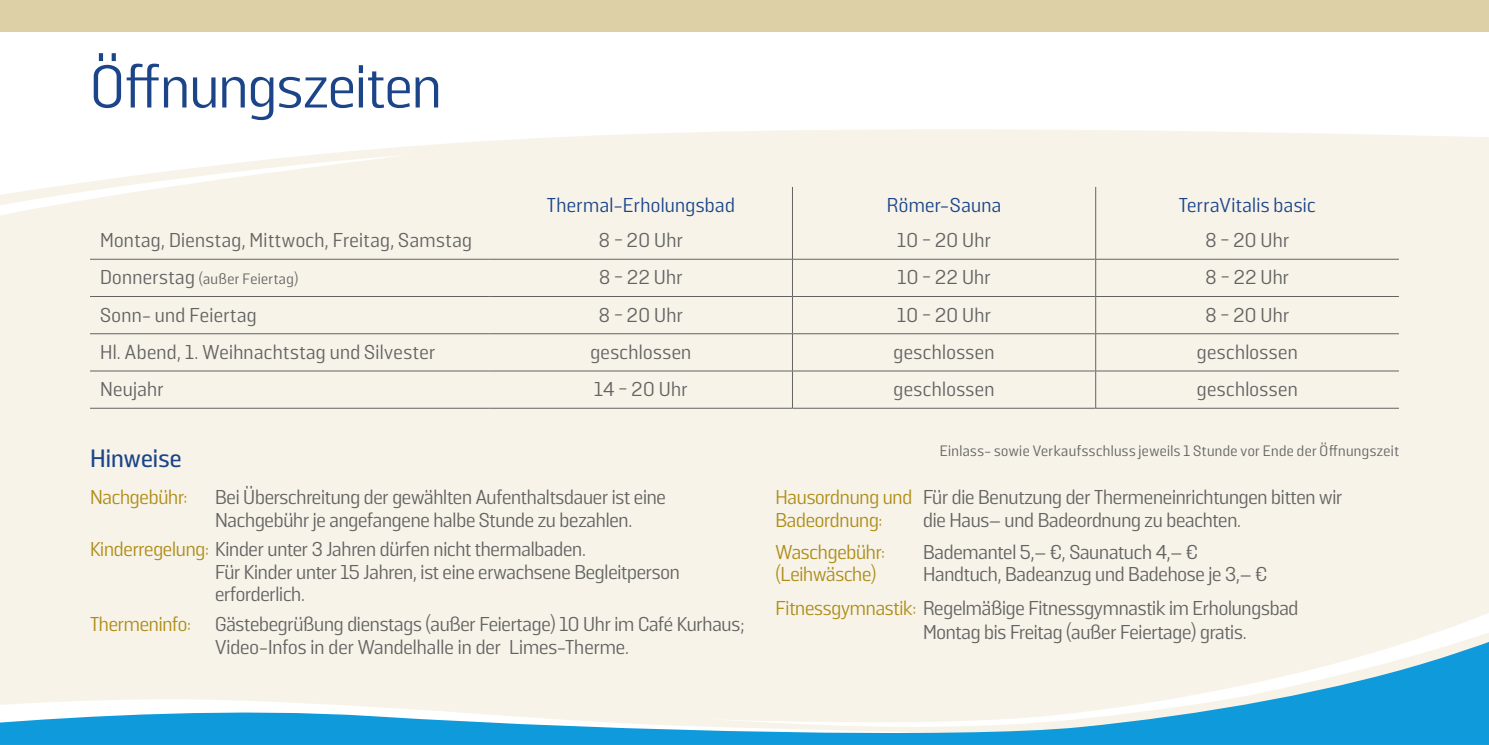
<style>
.page{position:relative;width:1489px;height:745px;background:#fff}
.page>*{position:absolute;margin:0;border:0;box-sizing:border-box;transform-origin:0 0}
.t1{font:60px "Solido";letter-spacing:-.01em;color:#1c4589}
.t2{font:500 25px "Solido";letter-spacing:.005em;color:#1c4589}
.t3{font:20px/22.5px "Solido";letter-spacing:-.01em;color:#636362}
.t4{font:20px "Solido";letter-spacing:.02em;color:#636362}
.t5{font:20px "Solido";letter-spacing:.015em;color:#636362}
.t6{font:20px "Solido";letter-spacing:.015em;color:#1c4589}
.t7{font:20px "Solido";letter-spacing:-.01em;color:#ae8d17}
.t8{font:15px "Solido";letter-spacing:.025em;color:#636362}
.s1{font-size:20px}
.s2{color:#ae8d17}
</style>
<div class="page">
<div style="left:0;top:0;width:1488px;height:733px;background:#f7f3e9"></div>
<svg style="left:0;top:32px;width:1488px;height:166px;fill:#fff"></svg>
<svg style="left:0;top:154px;width:408px;height:61px"></svg>
<div style="left:0;top:0;width:1488px;height:32px;background:#ded0a6"></div>
<hr style="left:792px;top:187px;width:1px;height:35px;background:#636362">
<hr style="left:1095px;top:187px;width:1px;height:35px;background:#636362">
<hr style="left:792px;top:222px;width:1px;height:37px;background:#636362">
<hr style="left:1095px;top:222px;width:1px;height:37px;background:#636362">
<hr style="left:90px;top:259px;width:399px;height:1px;background:#636362">
<hr style="left:489px;top:259px;width:303px;height:1px;background:#636362">
<hr style="left:792px;top:259px;width:1px;height:37px;background:#636362">
<hr style="left:792px;top:259px;width:303px;height:1px;background:#636362">
<hr style="left:1095px;top:259px;width:1px;height:37px;background:#636362">
<hr style="left:1095px;top:259px;width:303px;height:1px;background:#636362">
<hr style="left:90px;top:296px;width:399px;height:1px;background:#636362">
<hr style="left:489px;top:296px;width:303px;height:1px;background:#636362">
<hr style="left:792px;top:296px;width:1px;height:37px;background:#636362">
<hr style="left:792px;top:296px;width:303px;height:1px;background:#636362">
<hr style="left:1095px;top:296px;width:1px;height:37px;background:#636362">
<hr style="left:1095px;top:296px;width:303px;height:1px;background:#636362">
<hr style="left:90px;top:333px;width:399px;height:1px;background:#636362">
<hr style="left:489px;top:333px;width:303px;height:1px;background:#636362">
<hr style="left:792px;top:334px;width:1px;height:36px;background:#636362">
<hr style="left:792px;top:371px;width:1px;height:36px;background:#636362">
<hr style="left:792px;top:333px;width:303px;height:1px;background:#636362">
<hr style="left:1095px;top:334px;width:1px;height:36px;background:#636362">
<hr style="left:1095px;top:371px;width:1px;height:36px;background:#636362">
<hr style="left:1095px;top:333px;width:303px;height:1px;background:#636362">
<hr style="left:90px;top:370px;width:399px;height:1px;background:#636362">
<hr style="left:90px;top:407px;width:399px;height:1px;background:#636362">
<hr style="left:489px;top:370px;width:303px;height:1px;background:#636362">
<hr style="left:489px;top:407px;width:303px;height:1px;background:#636362">
<hr style="left:792px;top:370px;width:303px;height:1px;background:#636362">
<hr style="left:792px;top:407px;width:303px;height:1px;background:#636362">
<hr style="left:1095px;top:370px;width:303px;height:1px;background:#636362">
<hr style="left:1095px;top:407px;width:303px;height:1px;background:#636362">
<svg style="left:1436px;top:614px;width:52px;height:19px"></svg>
<svg style="left:0;top:633px;width:1488px;height:111px"></svg>
<h1 class="t1" style="left:90px;top:52px;width:353px">Öffnungszeiten</h1>
<p class="t6" style="left:547px;top:193px;width:189px">Thermal-Erholungsbad</p>
<p class="t6" style="left:886px;top:193px;width:116px">Römer-Sauna</p>
<p class="t6" style="left:1178px;top:193px;width:138px">TerraVitalis basic</p>
<p class="t4" style="left:100px;top:228px;width:373px">Montag, Dienstag, Mittwoch, Freitag, Samstag</p>
<p class="t3" style="left:599px;top:229px;width:85px">8 - 20 Uhr</p>
<p class="t3" style="left:897px;top:229px;width:95px">10 - 20 Uhr</p>
<p class="t3" style="left:1205px;top:229px;width:85px">8 - 20 Uhr</p>
<p class="t8" style="left:100px;top:270px;width:200px"><span class="s1">Donnerstag</span> (außer Feiertag)</p>
<p class="t3" style="left:599px;top:267px;width:85px">8 - 22 Uhr</p>
<p class="t3" style="left:897px;top:267px;width:95px">10 - 22 Uhr</p>
<p class="t3" style="left:1205px;top:267px;width:85px">8 - 22 Uhr</p>
<p class="t5" style="left:100px;top:303px;width:158px">Sonn- und Feiertag</p>
<p class="t3" style="left:599px;top:304px;width:85px">8 - 20 Uhr</p>
<p class="t3" style="left:897px;top:304px;width:95px">10 - 20 Uhr</p>
<p class="t3" style="left:1205px;top:304px;width:85px">8 - 20 Uhr</p>
<p class="t5" style="left:100px;top:340px;width:336px">Hl. Abend, 1. Weihnachtstag und Silvester</p>
<p class="t4" style="left:590px;top:340px;width:102px">geschlossen</p>
<p class="t4" style="left:893px;top:340px;width:102px">geschlossen</p>
<p class="t4" style="left:1196px;top:340px;width:102px">geschlossen</p>
<p class="t5" style="left:100px;top:377px;width:65px">Neujahr</p>
<p class="t3" style="left:594px;top:378px;width:95px">14 - 20 Uhr</p>
<p class="t4" style="left:893px;top:377px;width:102px">geschlossen</p>
<p class="t4" style="left:1196px;top:377px;width:102px">geschlossen</p>
<p class="t2" style="left:90px;top:444px;width:93px">Hinweise</p>
<p class="t7" style="left:90px;top:485px;width:99px">Nachgebühr:</p>
<p class="t3" style="left:215px;top:486px;width:452px">Bei Überschreitung der gewählten Aufenthaltsdauer ist eine<br>Nachgebühr je angefangene halbe Stunde zu bezahlen.</p>
<p class="t3" style="left:215px;top:538px;width:466px;text-indent:-125px"><span class="s2">Kinderregelung:</span> Kinder unter 3 Jahren dürfen nicht thermalbaden.<br>Für Kinder unter 15 Jahren, ist eine erwachsene Begleitperson erforderlich.</p>
<p class="t3" style="left:90px;top:613px;width:656px;text-align:center"><span class="s2">Thermeninfo:</span> Gästebegrüßung dienstags (außer Feiertage) 10 Uhr im Café Kurhaus;<br>Video-Infos in der Wandelhalle in der Limes-Therme.</p>
<p class="t8" style="left:939px;top:442px;width:460px">Einlass- sowie Verkaufsschluss jeweils 1 Stunde vor Ende der Öffnungszeit</p>
<p class="t3" style="left:775px;top:486px;width:568px"><span class="s2">Hausordnung und</span> Für die Benutzung der Thermeneinrichtungen bitten wir<br><span class="s2">Badeordnung:</span></p>
<p class="t3" style="left:923px;top:509px;width:319px">die Haus– und Badeordnung zu beachten.</p>
<p class="t7" style="left:775px;top:540px;width:111px">Waschgebühr:</p>
<p class="t3" style="left:923px;top:541px;width:276px">Bademantel 5,– €, Saunatuch 4,– €</p>
<p class="t7" style="left:775px;top:562px;width:102px">(Leihwäsche)</p>
<p class="t3" style="left:775px;top:558px;width:524px;line-height:33.2px;text-indent:148px">Handtuch, Badeanzug und Badehose je 3,– €<br><span class="s2">Fitnessgymnastik:</span> Regelmäßige Fitnessgymnastik im Erholungsbad</p>
<p class="t3" style="left:923px;top:620px;width:325px">Montag bis Freitag (außer Feiertage) gratis.</p>
</div>
